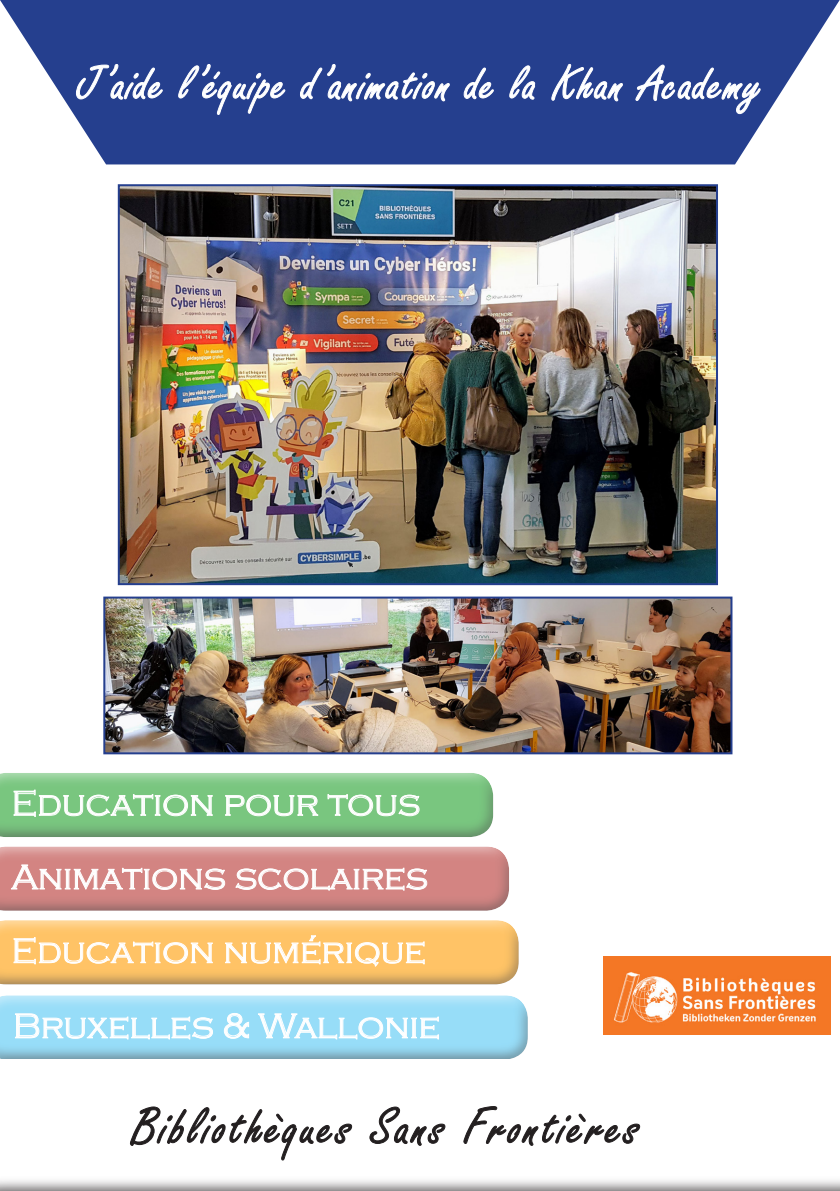
<style>
.page{position:relative;width:840px;height:1191px;background:#fff}
.page>*{position:absolute;margin:0;border:0;box-sizing:border-box;transform-origin:0 0}
.t1{font:56px "Freestyle Script";letter-spacing:.05em;color:#231f20}
.t2{font:52px "Freestyle Script";letter-spacing:.025em;color:#fff}
.t3{font:300 36px "Copperplate Gothic";color:#fff}
</style>
<div class="page">
<img style="left:603px;top:956px;width:227px;height:78px">
<div style="left:0;top:846px;width:510px;height:66px;background:#bba1a1"></div>
<svg style="left:0;top:846px;width:509px;height:64px;background:#d2908e"></svg>
<div style="left:0;top:919px;width:519px;height:66px;background:#231f20;opacity:.75"></div>
<svg style="left:0;top:920px;width:518px;height:64px;background:#f7c474"></svg>
<svg style="left:0;top:995px;width:527px;height:64px;background:#9fdaf1"></svg>
<div style="left:0;top:772px;width:494px;height:67px;background:#fbfbfb"></div>
<svg style="left:0;top:773px;width:493px;height:64px;background:#84c689"></svg>
<svg style="left:0;top:0;width:839px;height:164px;fill:#253f8e"></svg>
<svg style="left:75px;top:50px;width:88px;height:50px;background:#3f569b"></svg>
<svg style="left:177px;top:50px;width:109px;height:65px;background:#3b5299"></svg>
<svg style="left:299px;top:50px;width:151px;height:52px;background:#3d549a"></svg>
<svg style="left:463px;top:67px;width:31px;height:33px"></svg>
<svg style="left:508px;top:65px;width:27px;height:35px"></svg>
<svg style="left:550px;top:63px;width:73px;height:39px;background:#495fa1"></svg>
<svg style="left:634px;top:64px;width:126px;height:51px;background:#41589c"></svg>
<div style="left:0;top:1059px;width:839px;height:132px;background:#231f20;opacity:.75"></div>
<svg style="left:130px;top:1106px;width:222px;height:54px"></svg>
<svg style="left:369px;top:1106px;width:76px;height:39px"></svg>
<svg style="left:463px;top:1106px;width:176px;height:39px"></svg>
<img style="left:121px;top:187px;width:593px;height:395px">
<div style="left:118px;top:184px;width:599px;height:401px;border:2px solid #253f8e"></div>
<img style="left:106px;top:599px;width:623px;height:152px">
<div style="left:103px;top:596px;width:629px;height:158px;border:2px solid #253f8e"></div>
<p class="t2" style="left:77px;top:56px;width:686px">J’aide l’équipe d’animation de la Khan Academy</p>
<p class="t3" style="left:11px;top:784px;width:410px">Education pour tous</p>
<p class="t3" style="left:11px;top:857px;width:418px">Animations scolaires</p>
<p class="t3" style="left:11px;top:931px;width:415px">Education numérique</p>
<p class="t3" style="left:13px;top:1006px;width:428px">Bruxelles &amp; Wallonie</p>
<p class="t1" style="left:132px;top:1096px;width:508px">Bibliothèques Sans Frontières</p>
</div>
